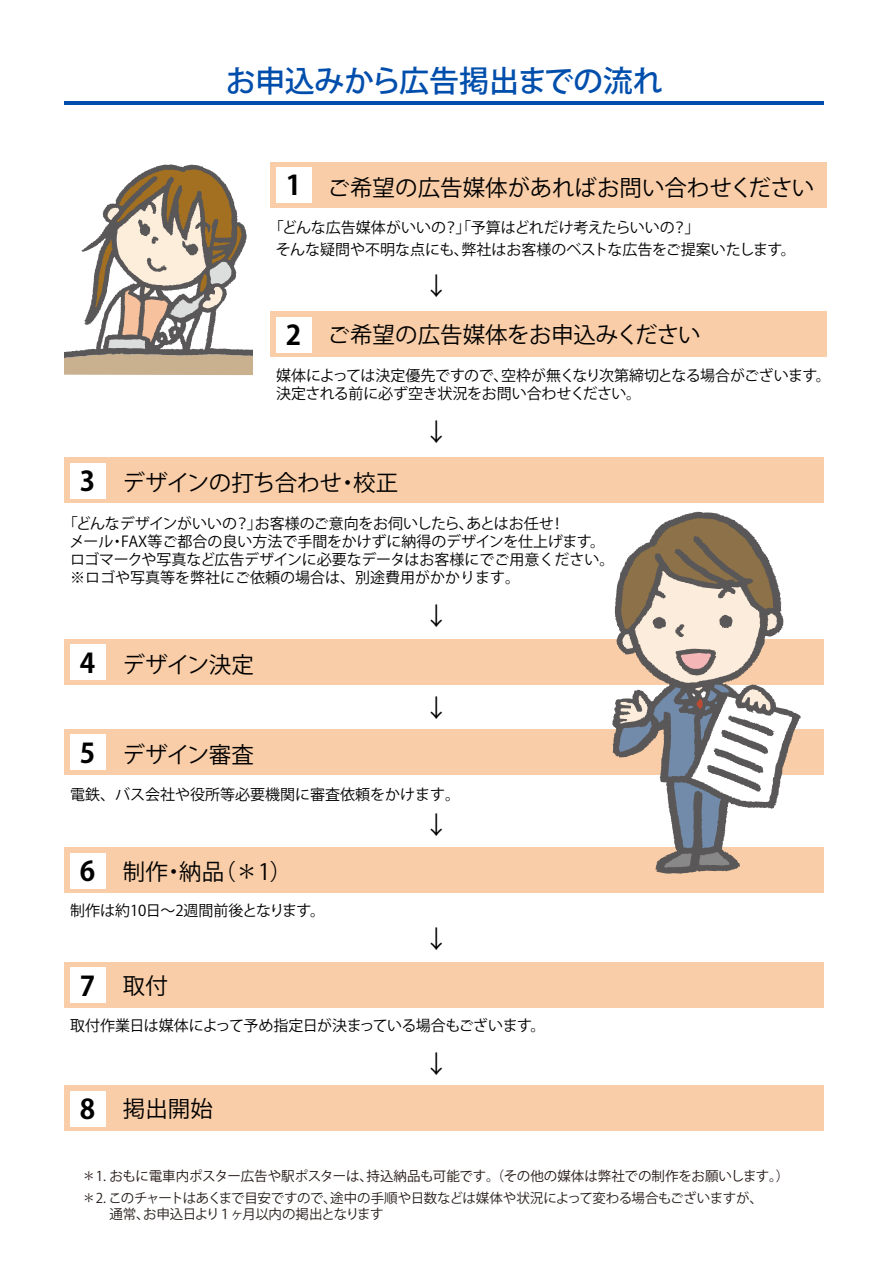
<style>
.page{position:relative;width:893px;height:1263px;background:#fff}
.page>*{position:absolute;margin:0;border:0;box-sizing:border-box;transform-origin:0 0}
.t1{font:500 30px "Koz Go Pro";letter-spacing:-.015em;color:#004eac}
.t2{font:700 27px "Koz Go Pro";color:#000}
.t3{font:24.45px "Koz Go Pro";color:#000}
.t4{font:22.5px "Koz Go Pro";color:#000}
.t5{font:15px/18.1px "Koz Go Pro";color:#000}
.t6{font:15px/18px "Koz Go Pro";letter-spacing:-.02em;color:#000}
.t7{font:15px "Koz Go Pro";letter-spacing:-.04em;color:#000}
.t8{font:13.5px/16.2px "Koz Go Pro";letter-spacing:-.04em;color:#261f1c}
.t9{font:13.5px "Koz Go Pro";color:#231815}
.s1{font-weight:700;font-size:27px}
</style>
<div class="page">
<svg style="left:64px;top:164px;width:188px;height:212px"></svg>
<div style="left:270px;top:312px;width:556px;height:45px;background:#f9cda7"></div>
<div style="left:276px;top:317px;width:36px;height:35px;background:#fff"></div>
<div style="left:64px;top:458px;width:759px;height:45px;background:#f9cda7"></div>
<div style="left:70px;top:463px;width:36px;height:35px;background:#fff"></div>
<div style="left:64px;top:639px;width:759px;height:45px;background:#f9cda7"></div>
<div style="left:70px;top:645px;width:36px;height:35px;background:#fff"></div>
<div style="left:64px;top:729px;width:759px;height:45px;background:#f9cda7"></div>
<div style="left:70px;top:735px;width:36px;height:35px;background:#fff"></div>
<div style="left:270px;top:162px;width:556px;height:45px;background:#f9cda7"></div>
<hr style="left:64px;top:102px;width:760px;height:3px;background:#004eac">
<div style="left:64px;top:848px;width:759px;height:45px;background:#f9cda7"></div>
<div style="left:70px;top:853px;width:36px;height:36px;background:#fff"></div>
<div style="left:64px;top:962px;width:759px;height:45px;background:#f9cda7"></div>
<div style="left:70px;top:968px;width:36px;height:35px;background:#fff"></div>
<div style="left:64px;top:1085px;width:759px;height:45px;background:#f9cda7"></div>
<div style="left:70px;top:1091px;width:36px;height:35px;background:#fff"></div>
<div style="left:276px;top:167px;width:36px;height:36px;background:#fff"></div>
<svg style="left:612px;top:512px;width:189px;height:362px"></svg>
<svg style="left:618px;top:518px;width:174px;height:350px"></svg>
<h1 class="t1" style="left:226px;top:62px;width:438px">お申込みから広告掲出までの流れ</h1>
<h2 class="t2" style="left:286px;top:168px;width:17px">1</h2>
<h3 class="t4" style="left:328px;top:173px;width:488px">ご希望の広告媒体があればお問い合わせください</h3>
<p class="t5" style="left:276px;top:216px;width:522px;line-height:22.5px;text-indent:-7px">「どんな広告媒体がいいの？」「予算はどれだけ考えたらいいの？」<br>そんな疑問や不明な点にも、弊社はお客様のベストな広告をご提案いたします。</p>
<h2 class="t2" style="left:286px;top:318px;width:17px">2</h2>
<h3 class="t3" style="left:424px;top:270px;width:26px">↓</h3>
<h3 class="t4" style="left:328px;top:320px;width:375px">ご希望の広告媒体をお申込みください</h3>
<p class="t6" style="left:276px;top:367px;width:556px">媒体によっては決定優先ですので、空枠が無くなり次第締切となる場合がございます。決定される前に必ず空き状況をお問い合わせください。</p>
<h2 class="t2" style="left:80px;top:464px;width:17px">3</h2>
<h3 class="t4" style="left:123px;top:468px;width:277px">デザインの打ち合わせ・校正</h3>
<h3 class="t3" style="left:424px;top:416px;width:26px">↓</h3>
<p class="t5" style="left:69px;top:515px;width:547px;text-indent:-7px">「どんなデザインがいいの？」お客様のご意向をお伺いしたら、あとはお任せ！<br>メール・FAX等ご都合の良い方法で手間をかけずに納得のデザインを仕上げます。ロゴマークや写真など広告デザインに必要なデータはお客様にでご用意ください。※ロゴや写真等を弊社にご依頼の場合は、別途費用がかかります。</p>
<h2 class="t2" style="left:80px;top:645px;width:17px">4</h2>
<h2 class="t2" style="left:80px;top:735px;width:17px">5</h2>
<h3 class="t4" style="left:123px;top:650px;width:133px">デザイン決定</h3>
<h3 class="t4" style="left:123px;top:740px;width:133px">デザイン審査</h3>
<h3 class="t3" style="left:424px;top:600px;width:26px">↓</h3>
<h3 class="t3" style="left:424px;top:692px;width:26px">↓</h3>
<p class="t5" style="left:70px;top:786px;width:391px">電鉄、バス会社や役所等必要機関に審査依頼をかけます。</p>
<h2 class="t2" style="left:80px;top:854px;width:17px">6</h2>
<h3 class="t4" style="left:123px;top:857px;width:171px">制作・納品（＊1）</h3>
<p class="t5" style="left:70px;top:902px;width:256px">制作は約10日～2週間前後となります。</p>
<h2 class="t2" style="left:80px;top:968px;width:17px">7</h2>
<h3 class="t4" style="left:123px;top:971px;width:46px">取付</h3>
<h3 class="t3" style="left:424px;top:809px;width:26px">↓</h3>
<h3 class="t3" style="left:424px;top:923px;width:26px">↓</h3>
<p class="t7" style="left:70px;top:1016px;width:477px">取付作業日は媒体によって予め指定日が決まっている場合もございます。</p>
<h3 class="t4" style="left:80px;top:1094px;width:135px"><span class="s1">8</span> 掲出開始</h3>
<h3 class="t3" style="left:424px;top:1048px;width:26px">↓</h3>
<p class="t9" style="left:82px;top:1167px;width:709px">＊1. おもに電車内ポスター広告や駅ポスターは、持込納品も可能です。（その他の媒体は弊社での制作をお願いします。）</p>
<p class="t8" style="left:109px;top:1190px;width:655px;text-indent:-27px">＊2. このチャートはあくまで目安ですので、途中の手順や日数などは媒体や状況によって変わる場合もございますが、通常、お申込日より１ヶ月以内の掲出となります</p>
</div>
